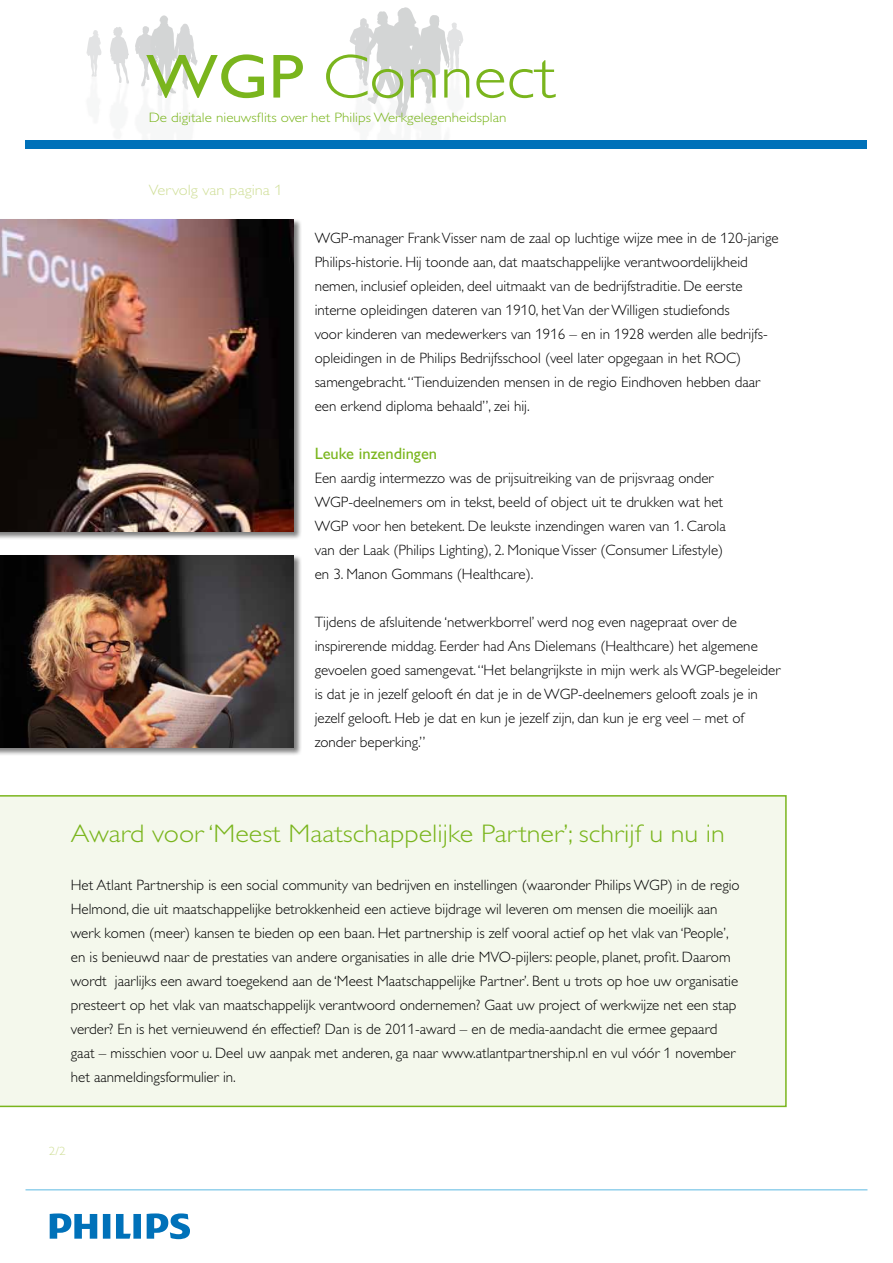
<style>
.page{position:relative;width:893px;height:1263px;background:#fff}
.page>*{position:absolute;margin:0;border:0;box-sizing:border-box;transform-origin:0 0}
.t1{font:300 62.4px "Gill Alt One";color:#7ab51d;scale:1.1 1}
.t2{font:300 25.5px "Gill Alt One";color:#7ab51d;scale:1.1 1}
.t3{font:16.5px "Gill Alt One";color:#7ab51d}
.t4{font:300 15px/24px "Gill Alt One";color:#000}
.t5{font:300 15px "Gill Alt One";color:#d0df99;scale:1.1 1}
.t6{font:300 13.65px "Gill Alt One";color:#7ab51d;scale:1.1 1}
.t7{font:300 12px "Gill Alt One";color:#d0df99;scale:1.1 1}
.s1{font-weight:400}
</style>
<div class="page">
<hr style="left:26px;top:1189px;width:841px;height:1px;background:#7fc8e8">
<svg style="left:50px;top:1213px;width:140px;height:26px"></svg>
<div style="left:0;top:795px;width:787px;height:312px;background:#f4f8ec"></div>
<div style="left:0;top:219px;width:302px;height:321px;background:#000;opacity:.5"></div>
<img style="left:0;top:219px;width:293px;height:312px">
<div style="left:0;top:555px;width:302px;height:201px;background:#000;opacity:.5"></div>
<img style="left:0;top:555px;width:293px;height:192px">
<svg style="left:86px;top:30px;width:15px;height:47px"></svg>
<svg style="left:110px;top:27px;width:19px;height:57px"></svg>
<svg style="left:135px;top:15px;width:63px;height:81px"></svg>
<svg style="left:350px;top:7px;width:113px;height:111px"></svg>
<div style="left:26px;top:140px;width:841px;height:9px;background:#0071b9"></div>
<h1 class="t1" style="left:146px;top:42px;width:374px"><span class="s1">WGP</span> Connect</h1>
<p class="t6" style="left:149px;top:110px;width:327px">De digitale nieuwsflits over het Philips Werkgelegenheidsplan</p>
<p class="t5" style="left:149px;top:182px;width:123px">Vervolg van pagina 1</p>
<p class="t4" style="left:315px;top:226px;width:465px">WGP-manager Frank Visser nam de zaal op luchtige wijze mee in de 120-jarige Philips-historie. Hij toonde aan, dat maatschappelijke verantwoordelijkheid nemen, inclusief opleiden, deel uitmaakt van de bedrijfstraditie. De eerste interne opleidingen dateren van 1910, het Van der Willigen studiefonds<br>voor kinderen van medewerkers van 1916 – en in 1928 werden alle bedrijfs&shy;opleidingen in de Philips Bedrijfsschool (veel later opgegaan in het ROC) samengebracht. “Tienduizenden mensen in de regio Eindhoven hebben daar een erkend diploma behaald”, zei hij.</p>
<p class="t3" style="left:315px;top:444px;width:124px">Leuke inzendingen</p>
<p class="t4" style="left:315px;top:466px;width:413px">Een aardig intermezzo was de prijsuitreiking van de prijsvraag onder WGP-deelnemers om in tekst, beeld of object uit te drukken wat het WGP voor hen betekent. De leukste inzendingen waren van 1. Carola van der Laak (Philips Lighting), 2. Monique Visser (Consumer Lifestyle) en 3. Manon Gommans (Healthcare).</p>
<p class="t4" style="left:315px;top:610px;width:467px">Tijdens de afsluitende ‘netwerkborrel’ werd nog even nagepraat over de inspirerende middag. Eerder had Ans Dielemans (Healthcare) het algemene gevoelen goed samengevat. “Het belangrijkste in mijn werk als WGP-begeleider is dat je in jezelf gelooft én dat je in de WGP-deelnemers gelooft zoals je in jezelf gelooft. Heb je dat en kun je jezelf zijn, dan kun je erg veel – met of zonder beperking.”</p>
<h2 class="t2" style="left:71px;top:819px;width:596px">Award voor ‘Meest Maatschappelijke Partner’; schrijf u nu in</h2>
<p class="t4" style="left:71px;top:873px;width:670px">Het Atlant Partnership is een social community van bedrijven en instellingen (waaronder Philips WGP) in de regio Helmond, die uit maatschappelijke betrokkenheid een actieve bijdrage wil leveren om mensen die moeilijk aan werk komen (meer) kansen te bieden op een baan. Het partnership is zelf vooral actief op het vlak van ‘People’, en is benieuwd naar de prestaties van andere organisaties in alle drie MVO-pijlers: people, planet, profit. Daarom wordt jaarlijks een award toegekend aan de ‘Meest Maatschappelijke Partner’. Bent u trots op hoe uw organisatie presteert op het vlak van maatschappelijk verantwoord ondernemen? Gaat uw project of werkwijze net een stap verder? En is het vernieuwend én effectief? Dan is de 2011-award – en de media-aandacht die ermee gepaard gaat – misschien voor u. Deel uw aanpak met anderen, ga naar www.atlantpartnership.nl en vul vóór 1 november het aanmeldingsformulier in.</p>
<p class="t7" style="left:49px;top:1144px;width:17px">2/2</p>
</div>
